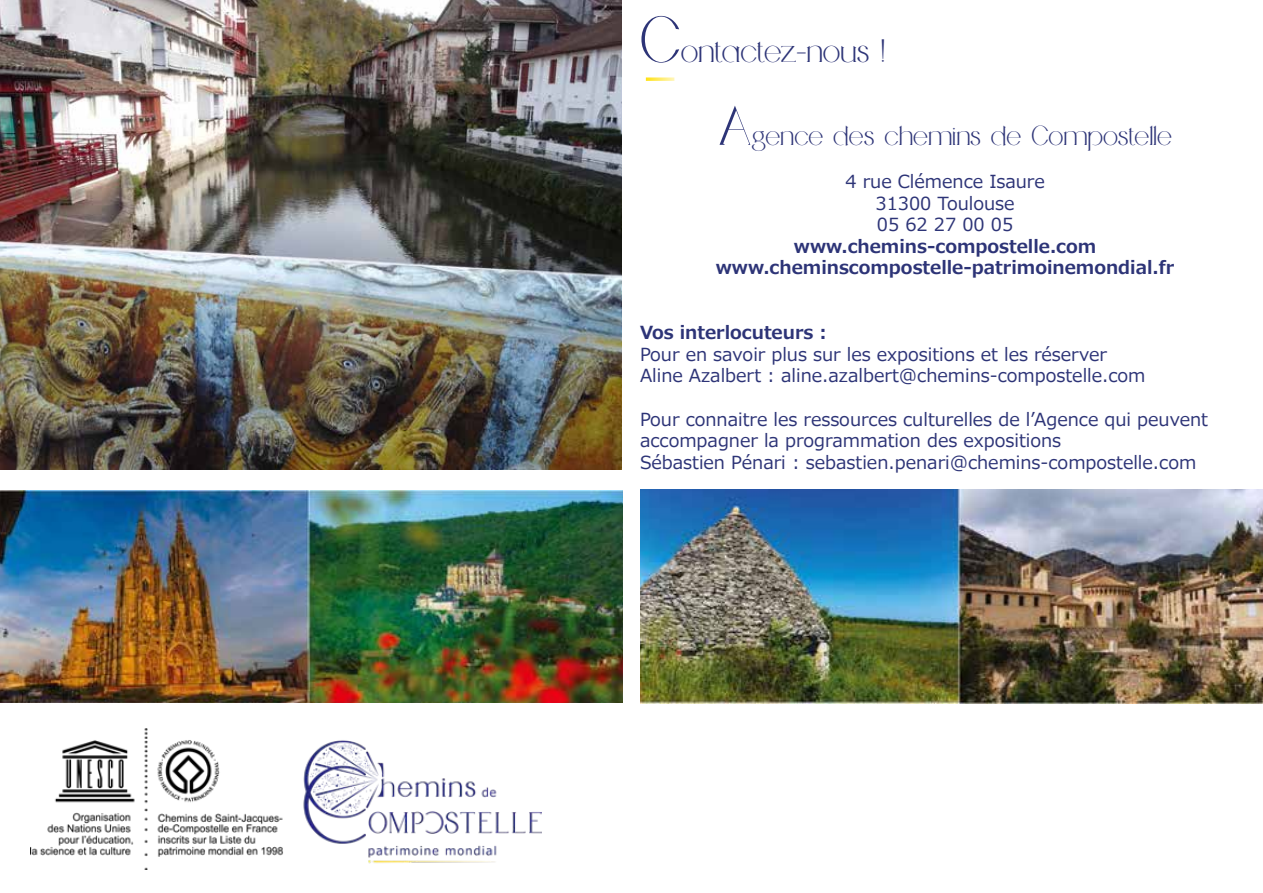
<style>
.page{position:relative;width:1263px;height:893px;background:#fff}
.page>*{position:absolute;margin:0;border:0;box-sizing:border-box;transform-origin:0 0}
.t1{font:30px "Medhurst";color:#2d3477}
.t2{font:25.5px "Medhurst";color:#2d3477}
.t3{font:18px/21.6px "Meiryo";color:#2d3477}
.t4{font:700 18px/21.6px "Meiryo";color:#2d3477;text-align:center}
.s1{font-size:60px}
.s2{font-size:51px}
</style>
<div class="page">
<img style="left:0;top:0;width:622px;height:469px">
<img style="left:0;top:490px;width:623px;height:213px">
<img style="left:31px;top:729px;width:511px;height:140px">
<img style="left:640px;top:490px;width:623px;height:214px">
<svg style="left:646px;top:77px;width:28px;height:4px"></svg>
<h1 class="t1" style="left:640px;top:34px;width:246px"><span class="s1">C</span>ontactez-nous !</h1>
<h2 class="t2" style="left:718px;top:121px;width:455px"><span class="s2">A</span>gence des chemins de Compostelle</h2>
<p class="t3" style="left:845px;top:172px;width:201px;text-align:center">4 rue Clémence Isaure<br>31300 Toulouse<br>05 62 27 00 05</p>
<p class="t4" style="left:716px;top:236px;width:460px">www.chemins-compostelle.com www.cheminscompostelle-patrimoinemondial.fr</p>
<p class="t4" style="left:640px;top:323px;width:188px">Vos interlocuteurs :</p>
<p class="t3" style="left:640px;top:344px;width:507px">Pour en savoir plus sur les expositions et les réserver<br>Aline Azalbert : aline.azalbert@chemins-compostelle.com</p>
<p class="t3" style="left:640px;top:409px;width:570px">Pour connaitre les ressources culturelles de l’Agence qui peuvent accompagner la programmation des expositions<br>Sébastien Pénari : sebastien.penari@chemins-compostelle.com</p>
</div>
